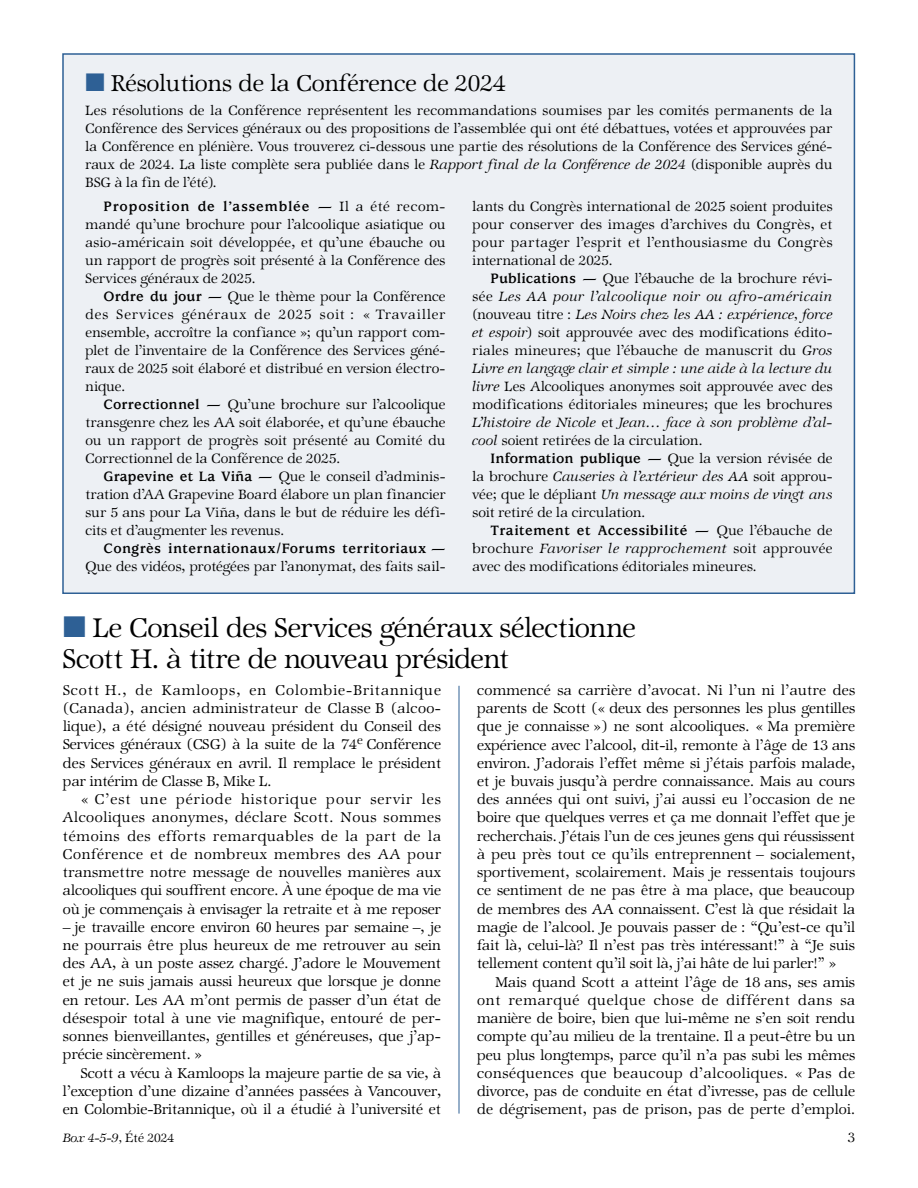
<style>
.page{position:relative;width:918px;height:1188px;background:#fff}
.page>*{position:absolute;margin:0;border:0;box-sizing:border-box;transform-origin:0 0}
.t1{font:300 30px/30.3px "Zapf Internatl IT Cby BT";letter-spacing:-.01em;color:#000}
.t2{font:300 25.5px "Zapf Internatl IT Cby BT";color:#000}
.t3{font:300 15.75px/18.3px "Zapf Internatl IT Cby BT";color:#000;text-align:justify}
.t4{font:300 15px/18px "Zapf Internatl IT Cby BT";letter-spacing:.01em;color:#000;text-align:justify}
.t5{font:700 15px "Usherwood Std";letter-spacing:.035em;color:#000}
.t6{font:700 15px "Usherwood Std";letter-spacing:.06em;color:#000}
.t7{font:italic 300 13.5px "Zapf Internatl IT Cby BT";color:#000}
.s1{color:#2e6095}
.s2{font-style:italic}
.s3{font-family:"Zapf Internatl IT Cby BT";font-weight:300}
.s4{font-family:"Usherwood Std";font-weight:700}
.s5{font-style:normal}
</style>
<div class="page">
<hr style="left:459px;top:686px;width:1px;height:428px;background:#2e6095">
<div style="left:62px;top:53px;width:793px;height:541px;background:#edf0f4;border:2px solid #2e6095"></div>
<h2 class="t2" style="left:86px;top:69px;width:422px"><span class="s1">■</span> Résolutions de la Conférence de 2024</h2>
<p class="t4" style="left:86px;top:102px;width:749px">Les résolutions de la Conférence représentent les recommandations soumises par les comités permanents de la Conférence des Services généraux ou des propositions de l’assemblée qui ont été débattues, votées et approuvées par la Conférence en plénière. Vous trouverez ci-dessous une partie des résolutions de la Conférence des Services géné&shy;raux de 2024. La liste complète sera publiée dans le <span class="s2">Rapport final de la Conférence de 2024</span> (disponible auprès du BSG à la fin de l’été).</p>
<p class="t6" style="left:104px;top:198px;width:343px">Proposition de l’assemblée — <span class="s3">Il a été recom-</span></p>
<p class="t4" style="left:86px;top:216px;width:362px">mandé qu’une brochure pour l’alcoolique asiatique ou asio-américain soit développée, et qu’une ébauche ou un rapport de progrès soit présenté à la Conférence des Services généraux de 2025.</p>
<p class="t4" style="left:85px;top:288px;width:362px;text-indent:18px"><span class="s4">Ordre du jour —</span> Que le thème pour la Conférence des Services généraux de 2025 soit : « Travailler ensemble, accroître la confiance »; qu’un rapport com&shy;plet de l’inventaire de la Conférence des Services géné&shy;raux de 2025 soit élaboré et distribué en version électro&shy;nique.</p>
<p class="t4" style="left:85px;top:396px;width:362px;text-indent:18px"><span class="s4">Correctionnel —</span> Qu’une brochure sur l’alcoolique transgenre chez les AA soit élaborée, et qu’une ébauche ou un rapport de progrès soit présenté au Comité du Correctionnel de la Conférence de 2025.</p>
<p class="t4" style="left:86px;top:468px;width:362px;text-indent:18px"><span class="s4">Grapevine et La Viña —</span> Que le conseil d’adminis&shy;tration d’AA Grapevine Board élabore un plan financier sur 5 ans pour La Viña, dans le but de réduire les défi&shy;cits et d’augmenter les revenus.</p>
<p class="t5" style="left:104px;top:540px;width:343px">Congrès internationaux/Forums territoriaux —</p>
<p class="t4" style="left:86px;top:558px;width:362px">Que des vidéos, protégées par l’anonymat, des faits sail-</p>
<p class="t4" style="left:473px;top:198px;width:362px">lants du Congrès international de 2025 soient produites pour conserver des images d’archives du Congrès, et pour partager l’esprit et l’enthousiasme du Congrès international de 2025.</p>
<p class="t4" style="left:473px;top:270px;width:362px;text-indent:18px"><span class="s4">Publications —</span> Que l’ébauche de la brochure révi&shy;sée <span class="s2">Les AA pour l’alcoolique noir ou afro-américain </span>(nouveau titre : <span class="s2">Les Noirs chez les AA : expérience, force et espoir</span>) soit approuvée avec des modifications édito&shy;riales mineures; que l’ébauche de manuscrit du <span class="s2">Gros Livre en langage clair et simple : une aide à la lecture du livre</span> Les Alcooliques anonymes soit approuvée avec des modifications éditoriales mineures; que les brochures <span class="s2">L’histoire de Nicole</span> et <span class="s2">Jean… face à son problème d’al&shy;cool</span> soient retirées de la circulation.</p>
<p class="t4" style="left:473px;top:450px;width:362px;text-indent:18px"><span class="s4">Information publique —</span> Que la version révisée de la brochure <span class="s2">Causeries à l’extérieur des AA</span> soit approu&shy;vée; que le dépliant <span class="s2">Un message aux moins de vingt ans </span>soit retiré de la circulation.</p>
<p class="t5" style="left:491px;top:522px;width:343px">Traitement et Accessibilité — <span class="s3">Que l’ébauche de</span></p>
<p class="t4" style="left:473px;top:540px;width:362px">brochure <span class="s2">Favoriser le rapprochement</span> soit approuvée avec des modifications éditoriales mineures.</p>
<h1 class="t1" style="left:63px;top:613px;width:574px"><span class="s1">■</span> Le Conseil des Services généraux sélectionne<br>Scott H. à titre de nouveau président</h1>
<p class="t3" style="left:63px;top:681px;width:380px">Scott H., de Kamloops, en Colombie-Britannique (Canada), ancien administrateur de Classe B (alcoo&shy;lique), a été désigné nouveau président du Conseil des Services généraux (CSG) à la suite de la 74<sup>e</sup> Conférence des Services généraux en avril. Il remplace le président par intérim de Classe B, Mike L.</p>
<p class="t3" style="left:63px;top:790px;width:380px;text-indent:18px">« C’est une période historique pour servir les Alcooliques anonymes, déclare Scott. Nous sommes témoins des efforts remarquables de la part de la Conférence et de nombreux membres des AA pour transmettre notre message de nouvelles manières aux alcooliques qui souffrent encore. À une époque de ma vie où je commençais à envisager la retraite et à me reposer</p>
<p class="t3" style="left:63px;top:918px;width:380px">– je travaille encore environ 60 heures par semaine –, je ne pourrais être plus heureux de me retrouver au sein des AA, à un poste assez chargé. J’adore le Mouvement et je ne suis jamais aussi heureux que lorsque je donne en retour. Les AA m’ont permis de passer d’un état de désespoir total à une vie magnifique, entouré de per&shy;sonnes bienveillantes, gentilles et généreuses, que j’ap&shy;précie sincèrement. »</p>
<p class="t3" style="left:63px;top:1064px;width:380px;text-indent:18px">Scott a vécu à Kamloops la majeure partie de sa vie, à l’exception d’une dizaine d’années passées à Vancouver, en Colombie-Britannique, où il a étudié à l’université et</p>
<p class="t3" style="left:477px;top:681px;width:380px">commencé sa carrière d’avocat. Ni l’un ni l’autre des parents de Scott (« deux des personnes les plus gentilles que je connaisse ») ne sont alcooliques. « Ma première expérience avec l’alcool, dit-il, remonte à l’âge de 13 ans environ. J’adorais l’effet même si j’étais parfois malade, et je buvais jusqu’à perdre connaissance. Mais au cours des années qui ont suivi, j’ai aussi eu l’occasion de ne boire que quelques verres et ça me donnait l’effet que je recherchais. J’étais l’un de ces jeunes gens qui réussissent à peu près tout ce qu’ils entreprennent – socialement, sportivement, scolairement. Mais je ressentais toujours ce sentiment de ne pas être à ma place, que beaucoup de membres des AA connaissent. C’est là que résidait la magie de l’alcool. Je pouvais passer de : “Qu’est-ce qu’il fait là, celui-là? Il n’est pas très intéressant!” à “Je suis tellement content qu’il soit là, j’ai hâte de lui parler!” »</p>
<p class="t3" style="left:477px;top:973px;width:380px;text-indent:18px">Mais quand Scott a atteint l’âge de 18 ans, ses amis ont remarqué quelque chose de différent dans sa manière de boire, bien que lui-même ne s’en soit rendu compte qu’au milieu de la trentaine. Il a peut-être bu un peu plus longtemps, parce qu’il n’a pas subi les mêmes conséquences que beaucoup d’alcooliques. « Pas de divorce, pas de conduite en état d’ivresse, pas de cellule de dégrisement, pas de prison, pas de perte d’emploi.</p>
<p class="t7" style="left:63px;top:1130px;width:113px">Box 4-5-9, <span class="s5">Été 2024</span></p>
<p class="t4" style="left:848px;top:1128px;width:9px">3</p>
</div>
